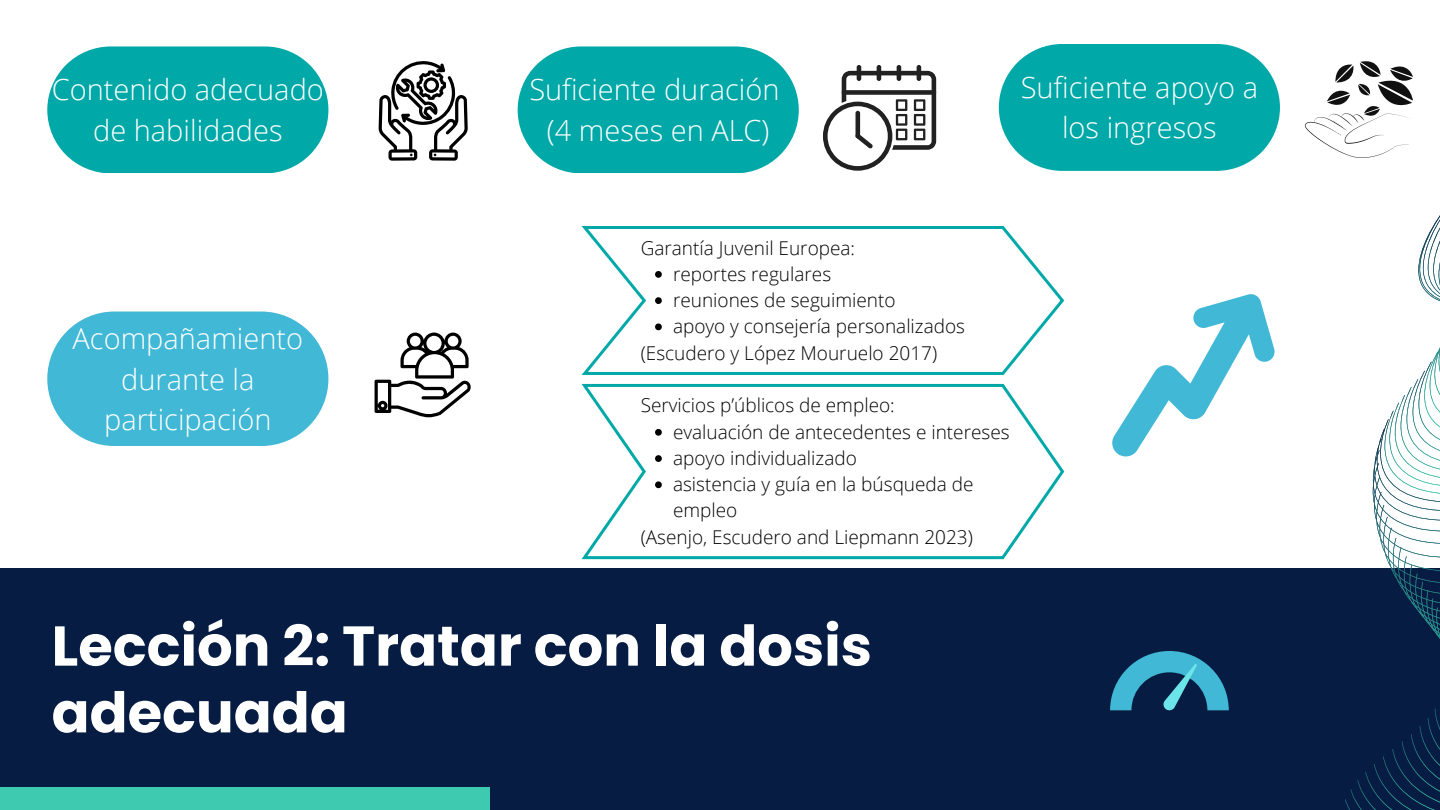
<style>
.page{position:relative;width:1440px;height:810px;background:#fff}
.page>*{position:absolute;margin:0;border:0;box-sizing:border-box;transform-origin:0 0}
.t1{font:700 56px/66.8px "Poppins";color:#fff}
.t2{font:300 29px/40.5px "Open Sans";color:#fff;text-align:center}
.t3{font:300 19px/26.2px "Open Sans";color:#000}
</style>
<div class="page">
<div style="left:0;top:568px;width:1440px;height:242px;background:#071c42"></div>
<div style="left:0;top:787px;width:489px;height:23px;background:#3dcab1"></div>
<svg style="left:1345px;top:215px;width:95px;height:595px"></svg>
<svg style="left:1110px;top:651px;width:119px;height:59px"></svg>
<svg style="left:47px;top:46px;width:281px;height:127px;background:#18b0b0"></svg>
<svg style="left:518px;top:46px;width:281px;height:127px;background:#18b0b0"></svg>
<svg style="left:999px;top:44px;width:281px;height:127px;background:#18b0b0"></svg>
<svg style="left:379px;top:61px;width:89px;height:100px"></svg>
<svg style="left:1305px;top:61px;width:108px;height:97px"></svg>
<hr style="left:857px;top:65px;width:4px;height:16px;background:#212121;border-radius:2px">
<hr style="left:877px;top:65px;width:4px;height:16px;background:#212121;border-radius:2px">
<hr style="left:897px;top:65px;width:4px;height:16px;background:#212121;border-radius:2px">
<hr style="left:917px;top:65px;width:4px;height:16px;background:#212121;border-radius:2px">
<svg style="left:823px;top:71px;width:113px;height:100px"></svg>
<svg style="left:375px;top:333px;width:96px;height:84px"></svg>
<div style="left:47px;top:312px;width:281px;height:134px;background:#41b8d5;border-radius:67px"></div>
<svg style="left:582px;top:226px;width:482px;height:149px"></svg>
<svg style="left:655px;top:271px;width:7px;height:7px"></svg>
<svg style="left:655px;top:297px;width:7px;height:7px"></svg>
<svg style="left:655px;top:324px;width:7px;height:6px"></svg>
<svg style="left:582px;top:384px;width:482px;height:175px"></svg>
<svg style="left:655px;top:429px;width:7px;height:7px"></svg>
<svg style="left:655px;top:455px;width:7px;height:7px"></svg>
<svg style="left:655px;top:481px;width:7px;height:7px"></svg>
<svg style="left:1112px;top:294px;width:163px;height:162px"></svg>
<p class="t2" style="left:52px;top:69px;width:274px">Contenido adecuado de habilidades</p>
<p class="t2" style="left:529px;top:69px;width:252px">Suficiente duración</p>
<p class="t2" style="left:547px;top:109px;width:224px">(4 meses en ALC)</p>
<p class="t2" style="left:1021px;top:66px;width:239px">Suficiente apoyo a los ingresos</p>
<p class="t2" style="left:73px;top:318px;width:232px">Acompañamiento durante la participación</p>
<p class="t3" style="left:641px;top:234px;width:216px">Garantía Juvenil Europea:</p>
<p class="t3" style="left:673px;top:260px;width:160px">reportes regulares</p>
<p class="t3" style="left:673px;top:287px;width:224px">reuniones de seguimiento</p>
<p class="t3" style="left:673px;top:313px;width:294px">apoyo y consejería personalizados</p>
<p class="t3" style="left:641px;top:339px;width:298px">(Escudero y López Mouruelo 2017)</p>
<p class="t3" style="left:641px;top:392px;width:256px">Servicios p’úblicos de empleo:</p>
<p class="t3" style="left:673px;top:418px;width:338px">evaluación de antecedentes e intereses</p>
<p class="t3" style="left:673px;top:444px;width:185px">apoyo individualizado</p>
<p class="t3" style="left:673px;top:471px;width:302px">asistencia y guía en la búsqueda de empleo</p>
<p class="t3" style="left:641px;top:523px;width:334px">(Asenjo, Escudero and Liepmann 2023)</p>
<p class="t1" style="left:52px;top:613px;width:822px">Lección 2: Tratar con la dosis adecuada</p>
</div>
